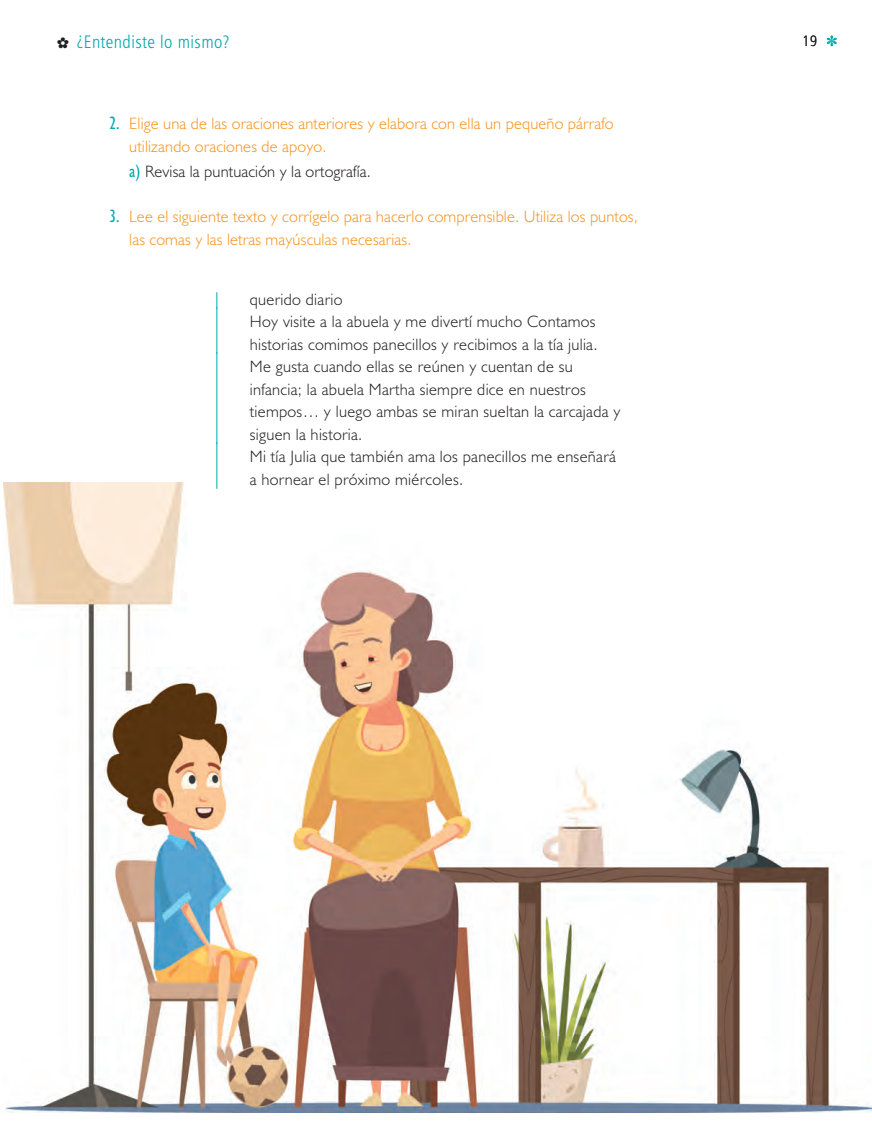
<style>
.page{position:relative;width:872px;height:1147px;background:#fff}
.page>*{position:absolute;margin:0;border:0;box-sizing:border-box;transform-origin:0 0}
.t1{font:18px "Humanist 777 BT Light Condensed B";letter-spacing:.025em;color:#00aaad}
.t2{font:300 16.5px/22.5px "Humanist 521 BT";letter-spacing:.02em;color:#231f20}
.t3{font:300 16.5px/22.5px "Humanist 521 BT";letter-spacing:.01em;color:#f7931d}
.t4{font:15px "Humanist 777 BT Light Condensed B";color:#231f20}
.s1{color:#231f20}
.s2{color:#00aaad}
.s3{font-weight:400;font-stretch:condensed;font-size:18px;color:#00aaad}
</style>
<div class="page">
<img style="left:3px;top:482px;width:868px;height:630px">
<svg style="left:216px;top:292px;width:1px;height:15px"></svg>
<hr style="left:216px;top:307px;width:1px;height:47px;background:#00aaad">
<hr style="left:216px;top:352px;width:1px;height:92px;background:#00aaad">
<hr style="left:216px;top:442px;width:1px;height:47px;background:#00aaad">
<p class="t1" style="left:57px;top:31px;width:174px"><span class="s1">✿</span> ¿Entendiste lo mismo?</p>
<p class="t4" style="left:802px;top:31px;width:36px">19 <span class="s2">✽</span></p>
<p class="t3" style="left:129px;top:112px;width:486px;text-indent:-20px"><span class="s3">2.</span> Elige una de las oraciones anteriores y elabora con ella un pequeño párrafo utilizando oraciones de apoyo.</p>
<p class="t2" style="left:129px;top:160px;width:243px"><span class="s3">a)</span> Revisa la puntuación y la ortografía.</p>
<p class="t3" style="left:129px;top:205px;width:510px;text-indent:-20px"><span class="s3">3.</span> Lee el siguiente texto y corrígelo para hacerlo comprensible. Utiliza los puntos, las comas y las letras mayúsculas necesarias.</p>
<p class="t2" style="left:250px;top:288px;width:372px">querido diario<br>Hoy visite a la abuela y me divertí mucho Contamos historias comimos panecillos y recibimos a la tía julia.<br>Me gusta cuando ellas se reúnen y cuentan de su infancia; la abuela Martha siempre dice en nuestros tiempos… y luego ambas se miran sueltan la carcajada y siguen la historia.<br>Mi tía Julia que también ama los panecillos me enseñará a hornear el próximo miércoles.</p>
</div>
